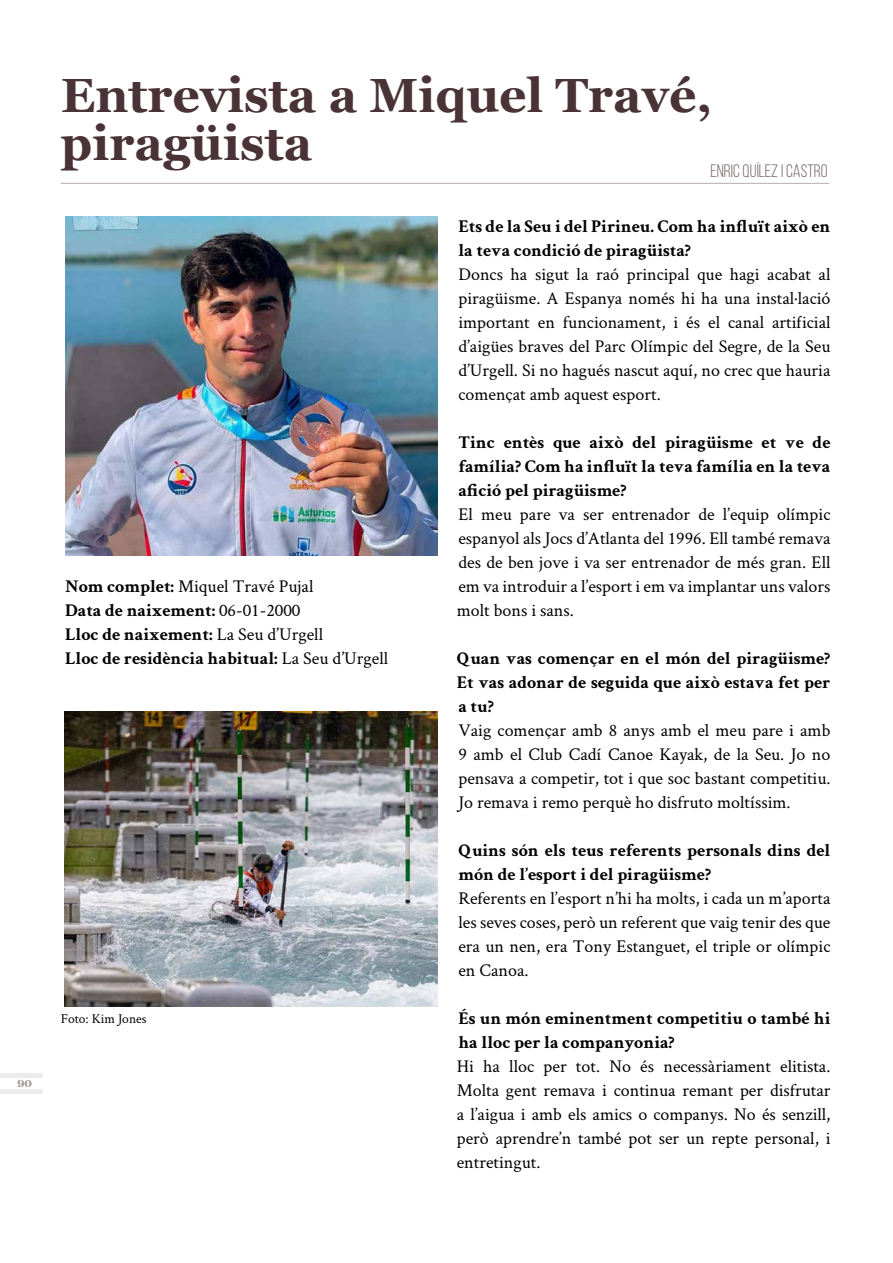
<style>
.page{position:relative;width:893px;height:1263px;background:#fff}
.page>*{position:absolute;margin:0;border:0;box-sizing:border-box;transform-origin:0 0}
.t1{font:700 48px/48px "Georgia";color:#493336}
.t2{font:18px/24px "Crimson";color:#000;text-align:justify}
.t3{font:700 18px/24px "Crimson";color:#000}
.t4{font:18px "Bebas Neue";color:#776669}
.t5{font:13.5px "Crimson";color:#000}
.t6{font:10.5px "Titania";color:#a4999b}
.s1{font-weight:400}
</style>
<div class="page">
<hr style="left:61px;top:183px;width:768px;height:1px;background:#b6adaf">
<img style="left:66px;top:216px;width:371px;height:340px">
<img style="left:64px;top:712px;width:373px;height:295px">
<hr style="left:0;top:1073px;width:43px;height:4px;background:#edebeb">
<hr style="left:0;top:1089px;width:43px;height:4px;background:#edebeb">
<p class="t6" style="left:17px;top:1077px;width:17px">90</p>
<h1 class="t1" style="left:61px;top:71px;width:653px">Entrevista a Miquel Travé, piragüista</h1>
<p class="t4" style="left:710px;top:161px;width:119px">ENRIC QUÍLEZ I CASTRO</p>
<p class="t3" style="left:65px;top:574px;width:325px">Nom complet: <span class="s1">Miquel Travé Pujal<br></span>Data de naixement: <span class="s1">06-01-2000<br></span>Lloc de naixement: <span class="s1">La Seu d’Urgell<br></span>Lloc de residència habitual: <span class="s1">La Seu d’Urgell</span></p>
<p class="t5" style="left:61px;top:1009px;width:87px">Foto: Kim Jones</p>
<p class="t3" style="left:458px;top:214px;width:374px">Ets de la Seu i del Pirineu. Com ha influït això en la teva condició de piragüista?</p>
<p class="t2" style="left:458px;top:261px;width:374px">Doncs ha sigut la raó principal que hagi acabat al piragüisme. A Espanya només hi ha una instal·lació important en funcionament, i és el canal artificial d’aigües braves del Parc Olímpic del Segre, de la Seu d’Urgell. Si no hagués nascut aquí, no crec que hauria començat amb aquest esport.</p>
<p class="t3" style="left:458px;top:430px;width:374px;text-align:justify">Tinc entès que això del piragüisme et ve de família? Com ha influït la teva família en la teva afició pel piragüisme?</p>
<p class="t2" style="left:457px;top:501px;width:375px">El meu pare va ser entrenador de l’equip olímpic espanyol als Jocs d’Atlanta del 1996. Ell també remava des de ben jove i va ser entrenador de més gran. Ell em va introduir a l’esport i em va implantar uns valors molt bons i sans.</p>
<p class="t3" style="left:457px;top:645px;width:375px;text-align:justify">Quan vas començar en el món del piragüisme?<br>Et vas adonar de seguida que això estava fet per a tu?</p>
<p class="t2" style="left:458px;top:717px;width:374px">Vaig començar amb 8 anys amb el meu pare i amb 9 amb el Club Cadí Canoe Kayak, de la Seu. Jo no pensava a competir, tot i que soc bastant competitiu.<br>Jo remava i remo perquè ho disfruto moltíssim.</p>
<p class="t3" style="left:458px;top:837px;width:374px">Quins són els teus referents personals dins del món de l’esport i del piragüisme?</p>
<p class="t2" style="left:458px;top:885px;width:374px">Referents en l’esport n’hi ha molts, i cada un m’aporta les seves coses, però un referent que vaig tenir des que era un nen, era Tony Estanguet, el triple or olímpic en Canoa.</p>
<p class="t3" style="left:458px;top:1005px;width:374px">És un món eminentment competitiu o també hi ha lloc per la companyonia?</p>
<p class="t2" style="left:457px;top:1053px;width:375px">Hi ha lloc per tot. No és necessàriament elitista.<br>Molta gent remava i continua remant per disfrutar a l’aigua i amb els amics o companys. No és senzill, però aprendre’n també pot ser un repte personal, i entretingut.</p>
</div>
